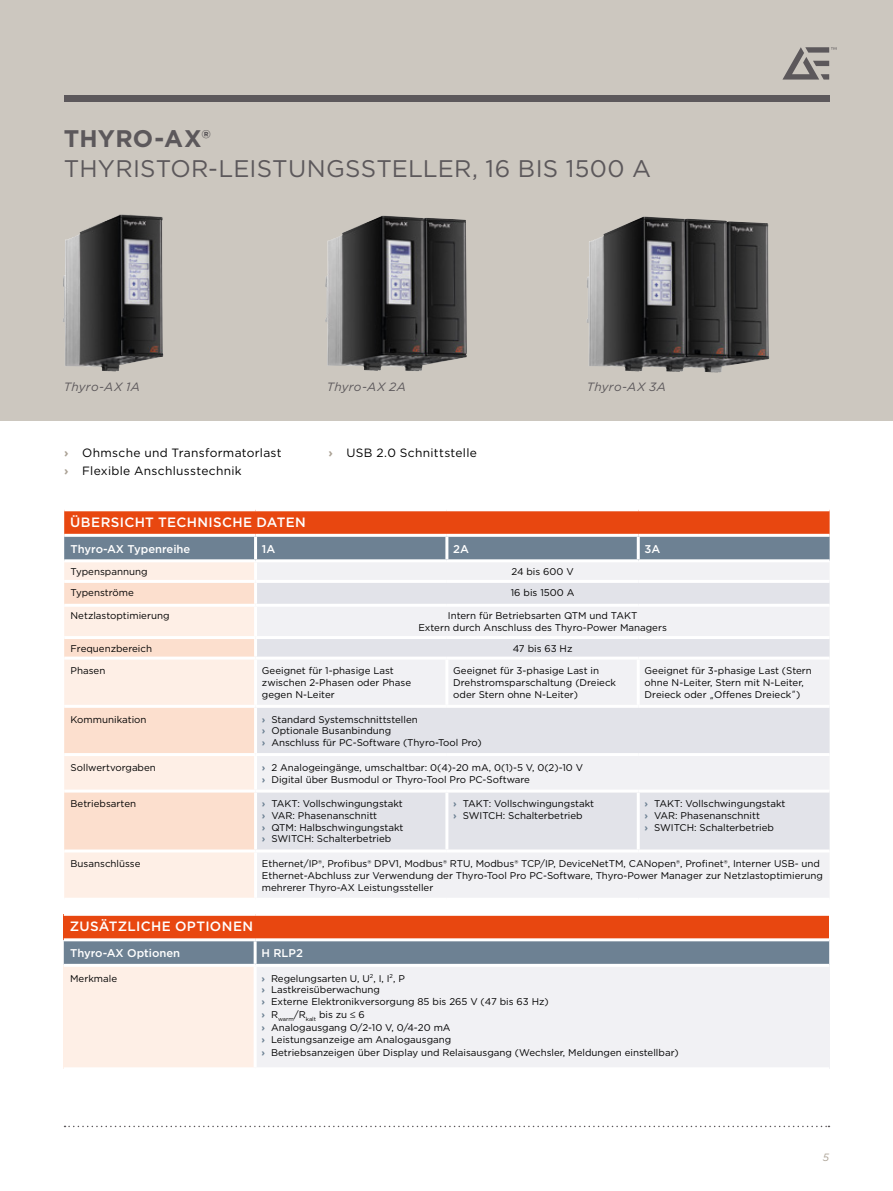
<style>
.page{position:relative;width:893px;height:1191px;background:#fff}
.page>*{position:absolute;margin:0;border:0;box-sizing:border-box;transform-origin:0 0}
.t1{font:24px "Gotham";letter-spacing:.01em;color:#5c585b}
.t2{font:700 24px "Gotham";letter-spacing:.015em;color:#5c585b}
.t3{font:500 13.5px "Gotham";letter-spacing:.025em;color:#fff}
.t4{font:12px/17.9px "Gotham";letter-spacing:.025em;color:#000}
.t5{font:italic 12px "Gotham";letter-spacing:.02em;color:#5c585b}
.t6{font:500 11.25px "Gotham";color:#fff}
.t7{font:italic 10.5px "Gotham";color:#aba295}
.t8{font:9.75px/11.7px "Gotham";color:#000}
.s1{font-weight:700;color:#aba295}
.s2{font-family:"Frutiger";font-weight:300;font-stretch:condensed}
.s3{font-weight:700;color:#6d8193}
</style>
<div class="page">
<div style="left:0;top:0;width:893px;height:421px;background:#ccc7bf"></div>
<div style="left:64px;top:96px;width:765px;height:6px;background:#5c585b"></div>
<svg style="left:782px;top:47px;width:54px;height:33px"></svg>
<svg style="left:65px;top:1125px;width:764px;height:2px"></svg>
<img style="left:587px;top:217px;width:182px;height:155px">
<img style="left:63px;top:214px;width:100px;height:157px">
<img style="left:325px;top:215px;width:142px;height:156px">
<svg style="left:64px;top:511px;width:766px;height:48px;background:#ac6552"></svg>
<div style="left:64px;top:562px;width:190px;height:335px;background:#feefe6"></div>
<div style="left:257px;top:563px;width:572px;height:334px;background:#f1f1f4"></div>
<svg style="left:64px;top:583px;width:190px;height:266px;background:#fce6d8"></svg>
<svg style="left:257px;top:583px;width:573px;height:266px;fill:#e2e3e9"></svg>
<hr style="left:64px;top:534px;width:192px;height:3px;background:#fff">
<hr style="left:256px;top:534px;width:191px;height:3px;background:#fff">
<hr style="left:447px;top:534px;width:191px;height:3px;background:#fff">
<hr style="left:638px;top:534px;width:192px;height:3px;background:#fff">
<hr style="left:445px;top:537px;width:3px;height:22px;background:#fff">
<hr style="left:637px;top:537px;width:3px;height:22px;background:#fff">
<hr style="left:64px;top:580px;width:192px;height:3px;background:#fff">
<hr style="left:256px;top:580px;width:191px;height:3px;background:#fff">
<hr style="left:447px;top:580px;width:191px;height:3px;background:#fff">
<hr style="left:638px;top:580px;width:192px;height:3px;background:#fff">
<hr style="left:64px;top:604px;width:192px;height:3px;background:#fff">
<hr style="left:256px;top:604px;width:191px;height:3px;background:#fff">
<hr style="left:447px;top:604px;width:191px;height:3px;background:#fff">
<hr style="left:638px;top:604px;width:192px;height:3px;background:#fff">
<hr style="left:64px;top:636px;width:192px;height:3px;background:#fff">
<hr style="left:256px;top:636px;width:191px;height:3px;background:#fff">
<hr style="left:447px;top:636px;width:191px;height:3px;background:#fff">
<hr style="left:638px;top:636px;width:192px;height:3px;background:#fff">
<hr style="left:64px;top:656px;width:192px;height:3px;background:#fff">
<hr style="left:256px;top:656px;width:191px;height:3px;background:#fff">
<hr style="left:447px;top:656px;width:191px;height:3px;background:#fff">
<hr style="left:445px;top:659px;width:3px;height:46px;background:#fff">
<hr style="left:638px;top:656px;width:192px;height:3px;background:#fff">
<hr style="left:637px;top:659px;width:3px;height:46px;background:#fff">
<hr style="left:64px;top:705px;width:192px;height:3px;background:#fff">
<hr style="left:256px;top:705px;width:191px;height:3px;background:#fff">
<hr style="left:447px;top:705px;width:191px;height:3px;background:#fff">
<hr style="left:638px;top:705px;width:192px;height:3px;background:#fff">
<hr style="left:64px;top:753px;width:192px;height:3px;background:#fff">
<hr style="left:256px;top:753px;width:191px;height:3px;background:#fff">
<hr style="left:447px;top:753px;width:191px;height:3px;background:#fff">
<hr style="left:638px;top:753px;width:192px;height:3px;background:#fff">
<hr style="left:64px;top:789px;width:192px;height:3px;background:#fff">
<hr style="left:256px;top:789px;width:191px;height:3px;background:#fff">
<hr style="left:447px;top:789px;width:191px;height:3px;background:#fff">
<hr style="left:445px;top:792px;width:3px;height:57px;background:#fff">
<hr style="left:638px;top:789px;width:192px;height:3px;background:#fff">
<hr style="left:637px;top:792px;width:3px;height:57px;background:#fff">
<hr style="left:64px;top:849px;width:192px;height:3px;background:#fff">
<hr style="left:256px;top:849px;width:191px;height:3px;background:#fff">
<hr style="left:447px;top:849px;width:191px;height:3px;background:#fff">
<hr style="left:638px;top:849px;width:192px;height:3px;background:#fff">
<hr style="left:254px;top:537px;width:3px;height:22px;background:#fff">
<div style="left:64px;top:914px;width:765px;height:25px;background:#e84710"></div>
<div style="left:64px;top:941px;width:765px;height:22px;background:#6d8193"></div>
<div style="left:64px;top:965px;width:191px;height:103px;background:#feefe6"></div>
<div style="left:255px;top:965px;width:574px;height:103px;background:#f1f1f4"></div>
<hr style="left:64px;top:912px;width:191px;height:3px;background:#fff">
<hr style="left:255px;top:912px;width:574px;height:3px;background:#fff">
<hr style="left:64px;top:938px;width:191px;height:3px;background:#fff">
<hr style="left:255px;top:938px;width:574px;height:3px;background:#fff">
<hr style="left:255px;top:963px;width:574px;height:3px;background:#fff">
<hr style="left:64px;top:1067px;width:191px;height:3px;background:#fff">
<hr style="left:255px;top:1067px;width:574px;height:3px;background:#fff">
<hr style="left:254px;top:966px;width:3px;height:101px;background:#fff">
<hr style="left:254px;top:941px;width:3px;height:22px;background:#fff">
<hr style="left:64px;top:963px;width:191px;height:3px;background:#fff">
<h1 class="t2" style="left:64px;top:122px;width:148px">THYRO-AX®</h1>
<h1 class="t1" style="left:64px;top:153px;width:589px">THYRISTOR-LEISTUNGSSTELLER, 16 BIS 1500 A</h1>
<p class="t5" style="left:64px;top:379px;width:78px">Thyro-AX 1A</p>
<p class="t5" style="left:327px;top:379px;width:81px">Thyro-AX 2A</p>
<p class="t5" style="left:587px;top:379px;width:81px">Thyro-AX 3A</p>
<p class="t4" style="left:64px;top:444px;width:219px"><span class="s1">›</span> Ohmsche und Transformatorlast <span class="s1">›</span> Flexible Anschlusstechnik</p>
<p class="t4" style="left:328px;top:444px;width:150px"><span class="s1">›</span> USB 2.0 Schnittstelle</p>
<h2 class="t3" style="left:70px;top:513px;width:237px">ÜBERSICHT TECHNISCHE DATEN</h2>
<p class="t6" style="left:71px;top:541px;width:121px">Thyro-AX Typenreihe</p>
<p class="t6" style="left:262px;top:541px;width:15px">1A</p>
<p class="t6" style="left:453px;top:541px;width:17px">2A</p>
<p class="t6" style="left:645px;top:541px;width:17px">3A</p>
<p class="t8" style="left:71px;top:565px;width:78px">Typenspannung</p>
<p class="t8" style="left:511px;top:565px;width:64px">24 bis 600 V</p>
<p class="t8" style="left:71px;top:586px;width:65px">Typenströme</p>
<p class="t8" style="left:511px;top:586px;width:65px">16 bis 1500 A</p>
<p class="t8" style="left:71px;top:610px;width:100px">Netzlastoptimierung</p>
<p class="t8" style="left:418px;top:610px;width:250px;text-align:center">Intern für Betriebsarten QTM und TAKT<br>Extern durch Anschluss des Thyro-Power Managers</p>
<p class="t8" style="left:71px;top:642px;width:83px">Frequenzbereich</p>
<p class="t8" style="left:513px;top:642px;width:61px">47 bis 63 Hz</p>
<p class="t8" style="left:71px;top:665px;width:36px">Phasen</p>
<p class="t8" style="left:262px;top:665px;width:151px">Geeignet für 1-phasige Last zwischen 2-Phasen oder Phase gegen N-Leiter</p>
<p class="t8" style="left:453px;top:665px;width:164px">Geeignet für 3-phasige Last in<br>Drehstromsparschaltung (Dreieck oder Stern ohne N-Leiter)</p>
<p class="t8" style="left:645px;top:665px;width:169px">Geeignet für 3-phasige Last (Stern ohne N-Leiter, Stern mit N-Leiter,<br>Dreieck oder <span class="s2">„</span>Offenes Dreieck<span class="s2">”</span>)</p>
<p class="t8" style="left:71px;top:713px;width:77px">Kommunikation</p>
<p class="t8" style="left:262px;top:713px;width:221px"><span class="s3">›</span> Standard Systemschnittstellen<br><span class="s3">›</span> Optionale Busanbindung<br><span class="s3">›</span> Anschluss für PC-Software (Thyro-Tool Pro)</p>
<p class="t8" style="left:71px;top:761px;width:87px">Sollwertvorgaben</p>
<p class="t8" style="left:262px;top:761px;width:323px"><span class="s3">›</span> 2 Analogeingänge, umschaltbar: 0(4)-20 mA, 0(1)-5 V, 0(2)-10 V <span class="s3">›</span> Digital über Busmodul or Thyro-Tool Pro PC-Software</p>
<p class="t8" style="left:71px;top:798px;width:67px">Betriebsarten</p>
<p class="t8" style="left:262px;top:798px;width:143px"><span class="s3">›</span> TAKT: Vollschwingungstakt <span class="s3">›</span> VAR: Phasenanschnitt<br><span class="s3">›</span> QTM: Halbschwingungstakt <span class="s3">›</span> SWITCH: Schalterbetrieb</p>
<p class="t8" style="left:453px;top:798px;width:142px"><span class="s3">›</span> TAKT: Vollschwingungstakt <span class="s3">›</span> SWITCH: Schalterbetrieb</p>
<p class="t8" style="left:645px;top:798px;width:142px"><span class="s3">›</span> TAKT: Vollschwingungstakt <span class="s3">›</span> VAR: Phasenanschnitt<br><span class="s3">›</span> SWITCH: Schalterbetrieb</p>
<p class="t8" style="left:71px;top:857px;width:71px">Busanschlüsse</p>
<p class="t8" style="left:262px;top:857px;width:562px">Ethernet/IP®, Profibus® DPV1, Modbus® RTU, Modbus® TCP/IP, DeviceNetTM, CANopen®, Profinet®, Interner USB- und<br>Ethernet-Abchluss zur Verwendung der Thyro-Tool Pro PC-Software, Thyro-Power Manager zur Netzlastoptimierung mehrerer Thyro-AX Leistungssteller</p>
<h2 class="t3" style="left:70px;top:917px;width:185px">ZUSÄTZLICHE OPTIONEN</h2>
<p class="t6" style="left:70px;top:945px;width:112px">Thyro-AX Optionen</p>
<p class="t6" style="left:261px;top:945px;width:43px">H RLP2</p>
<p class="t8" style="left:70px;top:972px;width:48px">Merkmale</p>
<p class="t8" style="left:261px;top:972px;width:289px"><span class="s3">›</span> Regelungsarten U, U<sup>2</sup>, I, I<sup>2</sup>, P<br><span class="s3">›</span> Lastkreisüberwachung<br><span class="s3">›</span> Externe Elektronikversorgung 85 bis 265 V (47 bis 63 Hz)</p>
<p class="t8" style="left:261px;top:1007px;width:419px;line-height:12.8px"><span class="s3">›</span> R<sub>warm</sub>/R<sub>kalt</sub> bis zu ≤ 6<br><span class="s3">›</span> Analogausgang O/2-10 V, 0/4-20 mA<br><span class="s3">›</span> Leistungsanzeige am Analogausgang<br><span class="s3">›</span> Betriebsanzeigen über Display und Relaisausgang (Wechsler, Meldungen einstellbar)</p>
<p class="t7" style="left:823px;top:1150px;width:8px">5</p>
</div>
